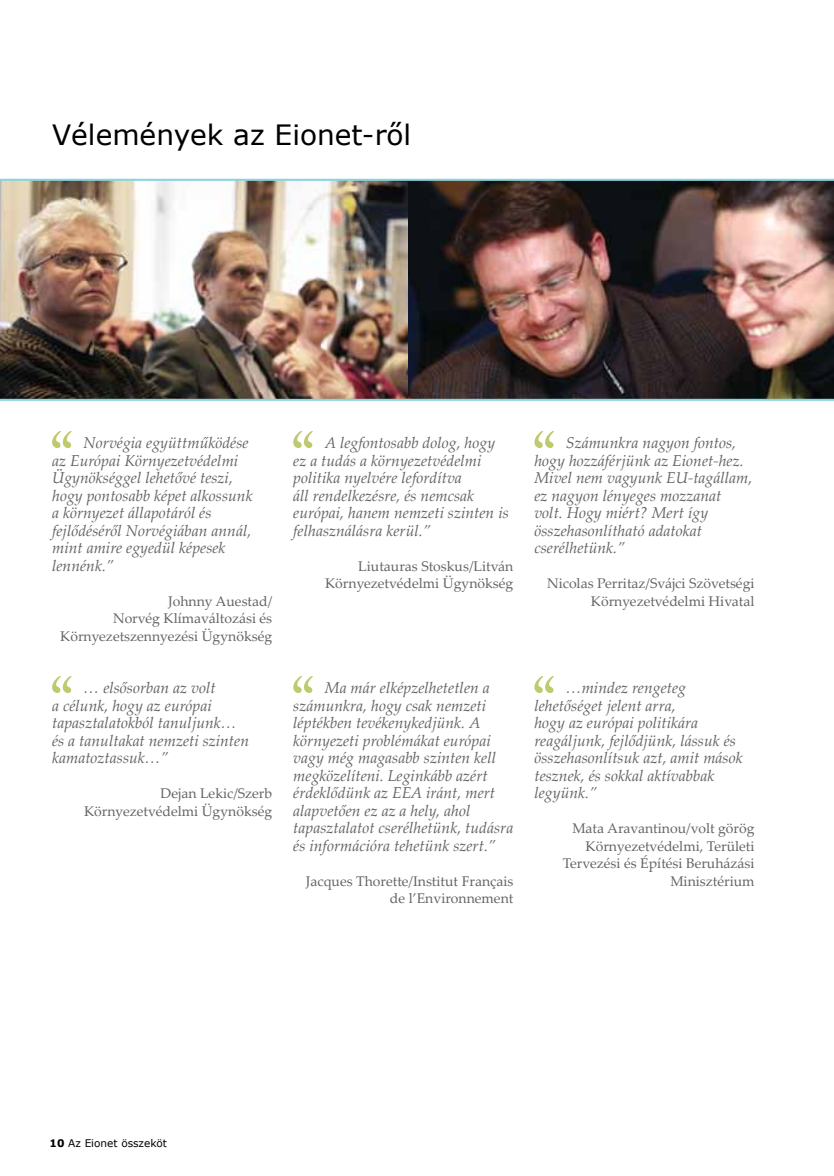
<style>
.page{position:relative;width:834px;height:1176px;background:#fff}
.page>*{position:absolute;margin:0;border:0;box-sizing:border-box;transform-origin:0 0}
.Chapter_title{font:28px "Verdana";color:#000}
.Citations{font:italic 15.75px/17.5px "Palatino Linotype";color:#636466}
.Citations_body_right{font:14px/17.5px "Palatino Linotype";color:#636466;text-align:right}
.t1{font:10.5px "Verdana";color:#000}
.s1{font-weight:700}
</style>
<div class="page">
<img style="left:0;top:181px;width:408px;height:218px">
<img style="left:408px;top:181px;width:425px;height:218px">
<hr style="left:0;top:179px;width:833px;height:2px;background:#8ad4df">
<hr style="left:0;top:399px;width:833px;height:2px;background:#8ad4df">
<svg style="left:293px;top:431px;width:19px;height:17px"></svg>
<svg style="left:534px;top:431px;width:19px;height:17px"></svg>
<svg style="left:534px;top:676px;width:19px;height:17px"></svg>
<svg style="left:52px;top:676px;width:19px;height:17px"></svg>
<svg style="left:293px;top:676px;width:19px;height:17px"></svg>
<svg style="left:52px;top:431px;width:19px;height:17px"></svg>
<p class="Chapter_title" style="left:52px;top:117px;width:360px">Vélemények az Eionet-ről</p>
<p class="Citations" style="left:52px;top:433px;width:202px;text-indent:32px">Norvégia együttműködése az Európai Környezetvédelmi<br>Ügynökséggel lehetővé teszi, hogy pontosabb képet alkossunk a környezet állapotáról és fejlődéséről Norvégiában annál, mint amire egyedül képesek lennénk.”</p>
<p class="Citations_body_right" style="left:60px;top:591px;width:213px">Johnny Auestad/<br>Norvég Klímaváltozási és<br>Környezetszennyezési Ügynökség</p>
<p class="Citations" style="left:52px;top:678px;width:198px;text-indent:32px">… elsősorban az volt<br>a célunk, hogy az európai tapasztalatokból tanuljunk… és a tanultakat nemzeti szinten kamatoztassuk…”</p>
<p class="Citations_body_right" style="left:84px;top:784px;width:190px">Dejan Lekic/Szerb<br>Környezetvédelmi Ügynökség</p>
<p class="Citations" style="left:293px;top:433px;width:217px;text-indent:32px">A legfontosabb dolog, hogy ez a tudás a környezetvédelmi politika nyelvére lefordítva<br>áll rendelkezésre, és nemcsak európai, hanem nemzeti szinten is felhasználásra kerül.”</p>
<p class="Citations_body_right" style="left:325px;top:556px;width:190px">Liutauras Stoskus/Litván<br>Környezetvédelmi Ügynökség</p>
<p class="Citations" style="left:293px;top:678px;width:221px;text-indent:32px">Ma már elképzelhetetlen a számunkra, hogy csak nemzeti léptékben tevékenykedjünk. A környezeti problémákat európai vagy még magasabb szinten kell megközelíteni. Leginkább azért érdeklődünk az EEA iránt, mert alapvetően ez az a hely, ahol tapasztalatot cserélhetünk, tudásra és információra tehetünk szert.”</p>
<p class="Citations_body_right" style="left:306px;top:871px;width:209px">Jacques Thorette/Institut Français de l’Environnement</p>
<p class="Citations" style="left:534px;top:433px;width:219px;text-indent:32px">Számunkra nagyon fontos, hogy hozzáférjünk az Eionet‑hez.<br>Mivel nem vagyunk EU‑tagállam, ez nagyon lényeges mozzanat volt. Hogy miért? Mert így összehasonlítható adatokat cserélhetünk.”</p>
<p class="Citations_body_right" style="left:547px;top:574px;width:209px">Nicolas Perritaz/Svájci Szövetségi<br>Környezetvédelmi Hivatal</p>
<p class="Citations" style="left:534px;top:678px;width:210px;text-indent:32px">…mindez rengeteg lehetőséget jelent arra,<br>hogy az európai politikára reagáljunk, fejlődjünk, lássuk és összehasonlítsuk azt, amit mások tesznek, és sokkal aktívabbak legyünk.”</p>
<p class="Citations_body_right" style="left:562px;top:819px;width:193px">Mata Aravantinou/volt görög<br>Környezetvédelmi, Területi<br>Tervezési és Építési Beruházási<br>Minisztérium</p>
<p class="t1" style="left:50px;top:1136px;width:119px"><span class="s1">10</span> Az Eionet összeköt</p>
</div>
